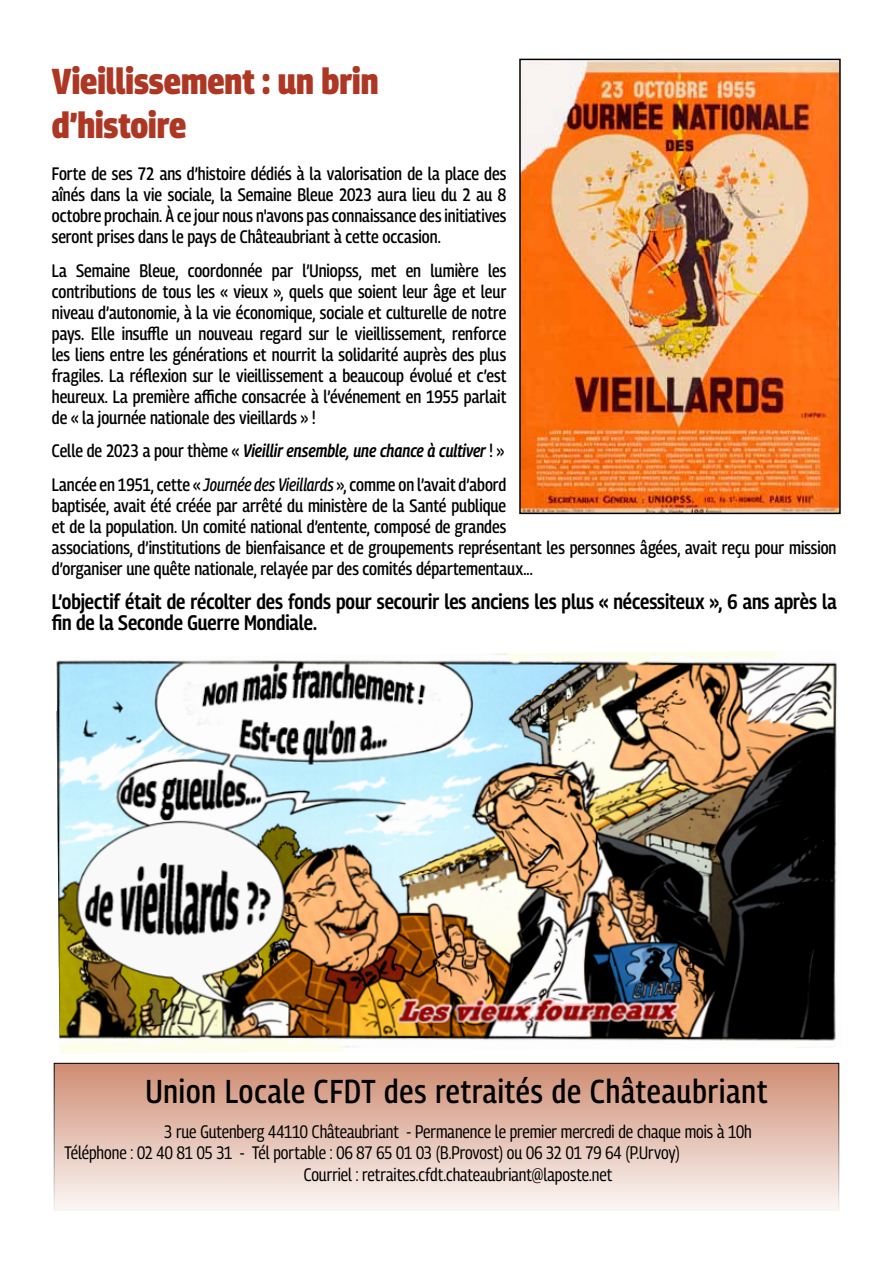
<style>
.page{position:relative;width:893px;height:1263px;background:#fff}
.page>*{position:absolute;margin:0;border:0;box-sizing:border-box;transform-origin:0 0}
.t1{font:800 semi-condensed 36px/43.2px "Georama";color:#ae3724}
.t2{font:500 semi-condensed 33px "Georama";letter-spacing:.03em;color:#000}
.t3{font:600 semi-condensed 21px/21px "Georama";color:#000}
.t4{font:500 semi-condensed 18px/21px "Georama";color:#000;text-align:justify}
.t5{font:semi-condensed 18px "Georama";letter-spacing:-.005em;color:#000}
.s1{font-weight:600;font-style:italic}
.s2{font-style:italic}
</style>
<div class="page">
<div style="left:54px;top:1063px;width:785px;height:147px;background:linear-gradient(to bottom,#cf8c72,#fbf7f5)"></div>
<div style="left:54px;top:1063px;width:785px;height:147px;border:1px solid #000"></div>
<img style="left:56px;top:651px;width:781px;height:403px">
<img style="left:522px;top:62px;width:316px;height:449px">
<div style="left:519px;top:59px;width:322px;height:455px;border:2px solid #000"></div>
<h1 class="t1" style="left:52px;top:59px;width:328px">Vieillissement : un brin d’histoire</h1>
<p class="t4" style="left:52px;top:163px;width:456px">Forte de ses 72 ans d’histoire dédiés à la valorisation de la place des aînés dans la vie sociale, la Semaine Bleue 2023 aura lieu du 2 au 8 octobre prochain. À ce jour nous n'avons pas connaissance des initiatives seront prises dans le pays de Châteaubriant à cette occasion.</p>
<p class="t4" style="left:52px;top:259px;width:456px">La Semaine Bleue, coordonnée par l’Uniopss, met en lumière les contributions de tous les « vieux », quels que soient leur âge et leur niveau d’autonomie, à la vie économique, sociale et culturelle de notre pays. Elle insuffle un nouveau regard sur le vieillissement, renforce les liens entre les générations et nourrit la solidarité auprès des plus fragiles. La réflexion sur le vieillissement a beaucoup évolué et c’est heureux. La première affiche consacrée à l’événement en 1955 parlait de « la journée nationale des vieillards » !</p>
<p class="t4" style="left:52px;top:434px;width:456px;line-height:33.8px">Celle de 2023 a pour thème « <span class="s1">Vieillir ensemble, une chance à cultiver</span> ! »<br>Lancée en 1951, cette « <span class="s2">Journée des Vieillards</span> », comme on l’avait d’abord</p>
<p class="t4" style="left:52px;top:495px;width:786px;text-align:left">baptisée, avait été créée par arrêté du ministère de la Santé publique<br>et de la population. Un comité national d’entente, composé de grandes<br>associations, d’institutions de bienfaisance et de groupements représentant les personnes âgées, avait reçu pour mission d’organiser une quête nationale, relayée par des comités départementaux...</p>
<p class="t3" style="left:52px;top:591px;width:786px">L’objectif était de récolter des fonds pour secourir les anciens les plus « nécessiteux », 6 ans après la fin de la Seconde Guerre Mondiale.</p>
<h2 class="t2" style="left:146px;top:1068px;width:623px">Union Locale CFDT des retraités de Châteaubriant</h2>
<p class="t5" style="left:164px;top:1118px;width:589px">3 rue Gutenberg 44110 Châteaubriant - Permanence le premier mercredi de chaque mois à 10h</p>
<p class="t5" style="left:65px;top:1140px;width:617px">Téléphone : 02 40 81 05 31 - Tél portable : 06 87 65 01 03 (B.Provost) ou 06 32 01 79 64 (P.Urvoy)</p>
<p class="t5" style="left:304px;top:1161px;width:310px">Courriel : retraites.cfdt.chateaubriant@laposte.net</p>
</div>
